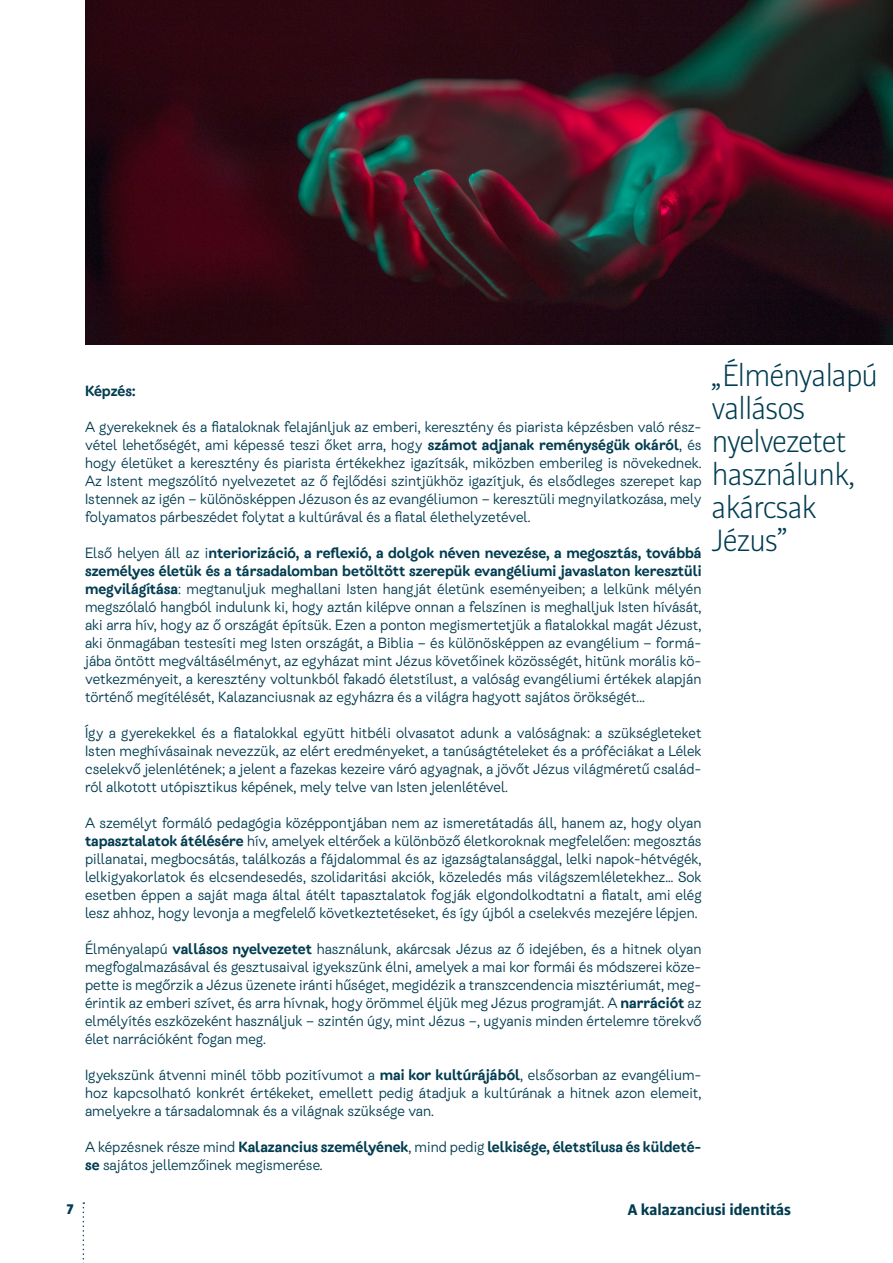
<style>
.page{position:relative;width:893px;height:1263px;background:#fff}
.page>*{position:absolute;margin:0;border:0;box-sizing:border-box;transform-origin:0 0}
.titulillo{font:300 33px/33px "Bulo";letter-spacing:-.04em;color:#003c50}
.texto_tabla{font:700 16.5px "Bulo";color:#003c50}
.List_Paragraph{font:15px/18px "Bw James";color:#003c50;text-align:justify}
.t1{font:700 15px "Bw James";color:#003c50}
.t2{font:900 15px "Bulo";color:#003c50}
.s1{font-weight:700}
</style>
<div class="page">
<svg style="left:83px;top:1202px;width:1px;height:61px"></svg>
<img style="left:85px;top:0;width:808px;height:344px">
<p class="t1" style="left:85px;top:380px;width:52px">Képzés:</p>
<p class="List_Paragraph" style="left:85px;top:418px;width:618px">A gyerekeknek és a fiataloknak felajánljuk az emberi, keresztény és piarista képzésben való rész&shy;vétel lehetőségét, ami képessé teszi őket arra, hogy <span class="s1">számot adjanak reménységük okáról</span>, és hogy életüket a keresztény és piarista értékekhez igazítsák, miközben emberileg is növekednek.<br>Az Istent megszólító nyelvezetet az ő fejlődési szintjükhöz igazítjuk, és elsődleges szerepet kap Istennek az igén – különösképpen Jézuson és az evangéliumon – keresztüli megnyilatkozása, mely folyamatos párbeszédet folytat a kultúrával és a fiatal élethelyzetével.</p>
<p class="List_Paragraph" style="left:85px;top:544px;width:618px">Első helyen áll az i<span class="s1">nteriorizáció, a reflexió, a dolgok néven nevezése, a megosztás, továbbá személyes életük és a társadalomban betöltött szerepük evangéliumi javaslaton keresztüli megvilágítása</span>: megtanuljuk meghallani Isten hangját életünk eseményeiben; a lelkünk mélyén megszólaló hangból indulunk ki, hogy aztán kilépve onnan a felszínen is meghalljuk Isten hívását, aki arra hív, hogy az ő országát építsük. Ezen a ponton megismertetjük a fiatalokkal magát Jézust, aki önmagában testesíti meg Isten országát, a Biblia – és különösképpen az evangélium – formá&shy;jába öntött megváltásélményt, az egyházat mint Jézus követőinek közösségét, hitünk morális kö&shy;vetkezményeit, a keresztény voltunkból fakadó életstílust, a valóság evangéliumi értékek alapján történő megítélését, Kalazanciusnak az egyházra és a világra hagyott sajátos örökségét...</p>
<p class="List_Paragraph" style="left:85px;top:724px;width:618px">Így a gyerekekkel és a fiatalokkal együtt hitbéli olvasatot adunk a valóságnak: a szükségleteket Isten meghívásainak nevezzük, az elért eredményeket, a tanúságtételeket és a próféciákat a Lélek cselekvő jelenlétének; a jelent a fazekas kezeire váró agyagnak, a jövőt Jézus világméretű család&shy;ról alkotott utópisztikus képének, mely telve van Isten jelenlétével.</p>
<p class="List_Paragraph" style="left:85px;top:814px;width:618px">A személyt formáló pedagógia középpontjában nem az ismeretátadás áll, hanem az, hogy olyan <span class="s1">tapasztalatok átélésére</span> hív, amelyek eltérőek a különböző életkoroknak megfelelően: megosztás pillanatai, megbocsátás, találkozás a fájdalommal és az igazságtalansággal, lelki napok-hétvégék, lelkigyakorlatok és elcsendesedés, szolidaritási akciók, közeledés más világszemléletekhez… Sok esetben éppen a saját maga által átélt tapasztalatok fogják elgondolkodtatni a fiatalt, ami elég lesz ahhoz, hogy levonja a megfelelő következtetéseket, és így újból a cselekvés mezejére lépjen.</p>
<p class="List_Paragraph" style="left:85px;top:940px;width:618px">Élményalapú <span class="s1">vallásos nyelvezetet</span> használunk, akárcsak Jézus az ő idejében, és a hitnek olyan megfogalmazásával és gesztusaival igyekszünk élni, amelyek a mai kor formái és módszerei köze&shy;pette is megőrzik a Jézus üzenete iránti hűséget, megidézik a transzcendencia misztériumát, meg&shy;érintik az emberi szívet, és arra hívnak, hogy örömmel éljük meg Jézus programját. A <span class="s1">narrációt</span> az elmélyítés eszközeként használjuk – szintén úgy, mint Jézus –, ugyanis minden értelemre törekvő élet narrációként fogan meg.</p>
<p class="List_Paragraph" style="left:85px;top:1066px;width:618px">Igyekszünk átvenni minél több pozitívumot a <span class="s1">mai kor kultúrájából</span>, elsősorban az evangélium&shy;hoz kapcsolható konkrét értékeket, emellett pedig átadjuk a kultúrának a hitnek azon elemeit, amelyekre a társadalomnak és a világnak szüksége van.</p>
<p class="List_Paragraph" style="left:85px;top:1138px;width:618px">A képzésnek része mind <span class="s1">Kalazancius személyének</span>, mind pedig <span class="s1">lelkisége, életstílusa és küldeté&shy;se</span> sajátos jellemzőinek megismerése.</p>
<p class="titulillo" style="left:711px;top:358px;width:169px">„Élményalapú vallásos nyelvezetet használunk, akárcsak<br>Jézus”</p>
<p class="t2" style="left:67px;top:1199px;width:8px">7</p>
<p class="texto_tabla" style="left:628px;top:1199px;width:165px">A kalazanciusi identitás</p>
</div>
